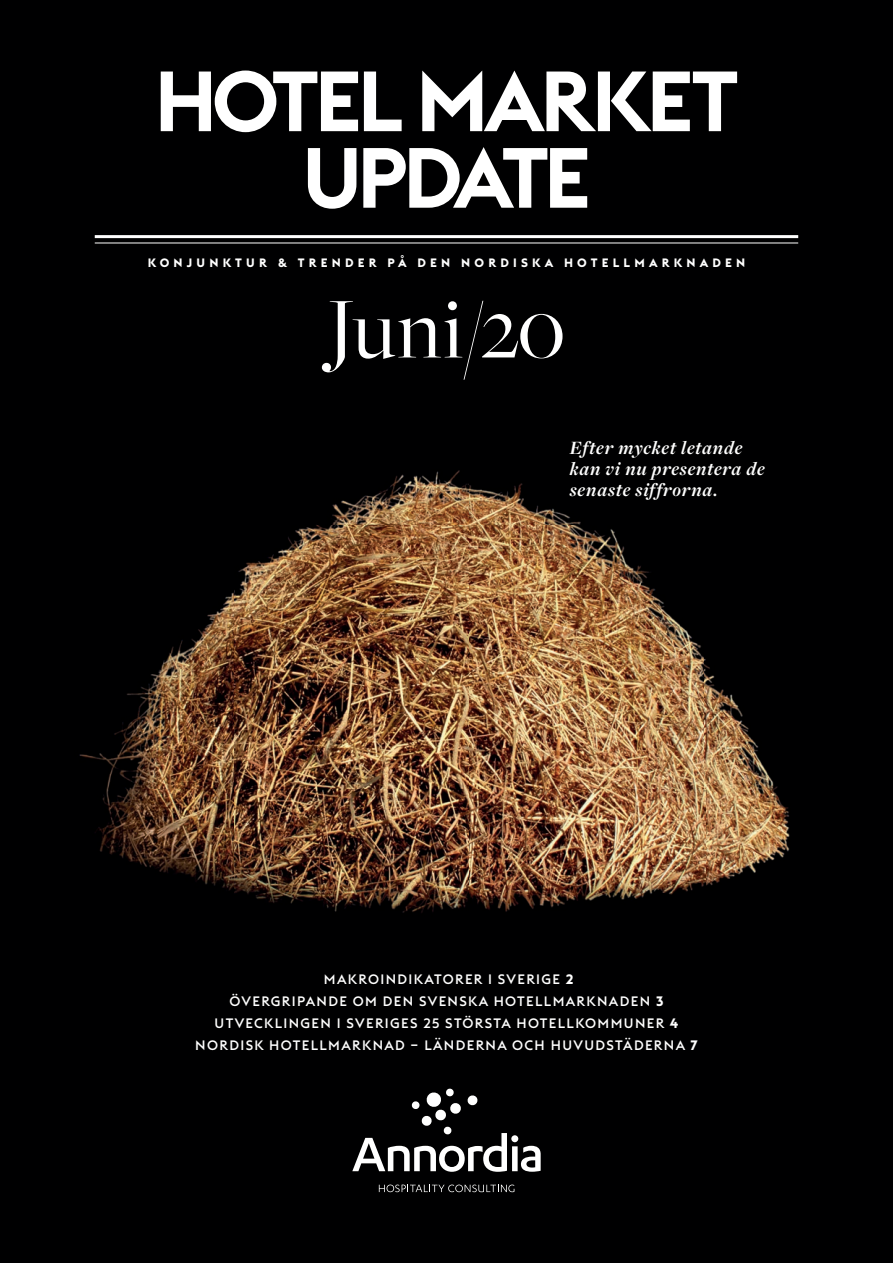
<style>
.page{position:relative;width:893px;height:1263px;background:#fff}
.page>*{position:absolute;margin:0;border:0;box-sizing:border-box;transform-origin:0 0}
.t1{font:90px "Freight Big Pro";letter-spacing:.005em;color:#fff}
.t2{font:600 84px/76.5px "Euclid Triangle";letter-spacing:-.06em;color:#fff;text-align:center}
.t3{font:italic 700 19.5px/21px "Freight Disp Pro";letter-spacing:.045em;color:#fff}
.t4{font:500 13.5px/22px "Euclid Triangle";letter-spacing:.1em;color:#fff;text-align:center}
.t5{font:700 12px "Euclid Triangle";letter-spacing:.35em;color:#fff}
.s1{font-weight:700}
</style>
<div class="page">
<img style="left:0;top:0;width:893px;height:1263px">
<hr style="left:95px;top:235px;width:703px;height:3px;background:#fff">
<hr style="left:95px;top:243px;width:703px;height:1px;background:#fff">
<svg style="left:352px;top:1089px;width:189px;height:83px"></svg>
<svg style="left:379px;top:1184px;width:135px;height:8px"></svg>
<h2 class="t2" style="left:154px;top:65px;width:586px">HOTEL MARKET<br>UPDATE</h2>
<p class="t5" style="left:148px;top:255px;width:599px">KONJUNKTUR &amp; TRENDER PÅ DEN NORDISKA HOTELLMARKNADEN</p>
<h1 class="t1" style="left:328px;top:270px;width:239px">Juni/20</h1>
<h3 class="t3" style="left:570px;top:437px;width:196px">Efter mycket letande kan vi nu presentera de senaste siffrorna.</h3>
<p class="t4" style="left:195px;top:968px;width:504px">MAKROINDIKATORER I SVERIGE <span class="s1">2<br></span>ÖVERGRIPANDE OM DEN SVENSKA HOTELLMARKNADEN <span class="s1">3<br></span>UTVECKLINGEN I SVERIGES 25 STÖRSTA HOTELLKOMMUNER <span class="s1">4<br></span>NORDISK HOTELLMARKNAD – LÄNDERNA OCH HUVUDSTÄDERNA <span class="s1">7</span></p>
</div>
